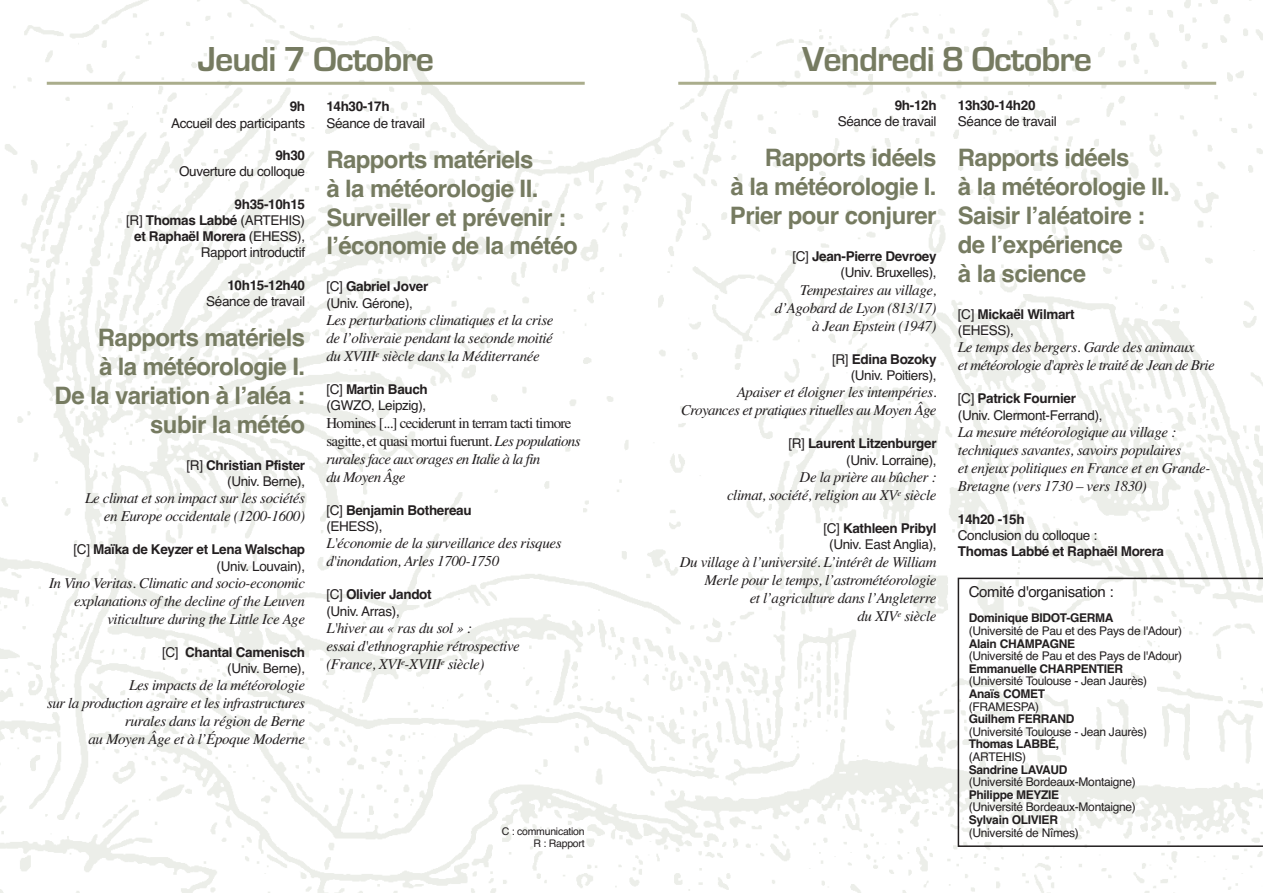
<style>
.page{position:relative;width:1263px;height:893px;background:#fff}
.page>*{position:absolute;margin:0;border:0;box-sizing:border-box;transform-origin:0 0}
.t1{font:700 36px "Eurostile";letter-spacing:-.025em;color:#767b61}
.t2{font:700 24px/28.8px "Helvetica";letter-spacing:-.025em;color:#767b61}
.t3{font:italic 15px/18px "Times";letter-spacing:-.025em;color:#231f20;text-align:right}
.t4{font:15px/18px "Times";letter-spacing:-.045em;color:#231f20}
.t5{font:italic 15px/18px "Times";letter-spacing:-.045em;color:#231f20}
.t6{font:15px "Helvetica";letter-spacing:-.025em;color:#231f20}
.t7{font:13.5px/16.2px "Helvetica";letter-spacing:-.025em;color:#231f20;text-align:right}
.t8{font:700 13.5px/16.2px "Helvetica";letter-spacing:-.025em;color:#231f20}
.t9{font:12px "Helvetica";letter-spacing:-.025em;color:#231f20}
.t10{font:700 12px "Helvetica";letter-spacing:-.025em;color:#231f20}
.t11{font:10.5px/12px "Helvetica";letter-spacing:-.025em;color:#231f20;text-align:right}
.s1{font-weight:700}
.s2{font-weight:400}
.s3{font-style:italic}
</style>
<div class="page">
<img style="left:0;top:0;width:1263px;height:893px">
<hr style="left:47px;top:82px;width:538px;height:3px;background:#aaad8c">
<hr style="left:678px;top:82px;width:538px;height:3px;background:#aaad8c">
<svg style="left:958px;top:578px;width:305px;height:269px"></svg>
<h1 class="t1" style="left:197px;top:37px;width:238px">Jeudi 7 Octobre</h1>
<h1 class="t1" style="left:802px;top:37px;width:291px">Vendredi 8 Octobre</h1>
<p class="t8" style="left:290px;top:99px;width:17px">9h</p>
<p class="t7" style="left:171px;top:115px;width:136px">Accueil des participants</p>
<p class="t8" style="left:275px;top:147px;width:31px">9h30</p>
<p class="t7" style="left:179px;top:164px;width:128px">Ouverture du colloque</p>
<p class="t7" style="left:126px;top:196px;width:180px"><span class="s1">9h35-10h15<br></span>[R] <span class="s1">Thomas Labbé</span> (ARTEHIS) <span class="s1">et Raphaël Morera</span> (EHESS),<br>Rapport introductif</p>
<p class="t8" style="left:227px;top:277px;width:79px">10h15-12h40</p>
<p class="t7" style="left:206px;top:293px;width:100px">Séance de travail</p>
<h2 class="t2" style="left:55px;top:323px;width:252px;text-align:right">Rapports matériels<br>à la météorologie I.<br>De la variation à l’aléa : subir la météo</h2>
<p class="t7" style="left:187px;top:457px;width:120px">[R] <span class="s1">Christian Pfister </span>(Univ. Berne),</p>
<p class="t3" style="left:85px;top:489px;width:221px">Le climat et son impact sur les sociétés en Europe occidentale (1200-1600)</p>
<p class="t8" style="left:74px;top:542px;width:233px;text-align:right"><span class="s2">[C]</span> Maïka de Keyzer et Lena Walschap <span class="s2">(Univ. Louvain),</span></p>
<p class="t3" style="left:49px;top:574px;width:258px">In Vino Veritas. Climatic and socio-economic explanations of the decline of the Leuven viticulture during the Little Ice Age</p>
<p class="t7" style="left:162px;top:644px;width:144px">[C] <span class="s1">Chantal Camenisch </span>(Univ. Berne),</p>
<p class="t3" style="left:47px;top:676px;width:260px">Les impacts de la météorologie<br>sur la production agraire et les infrastructures rurales dans la région de Berne<br>au Moyen Âge et à l’Époque Moderne</p>
<p class="t8" style="left:326px;top:99px;width:65px">14h30-17h</p>
<p class="t7" style="left:326px;top:115px;width:100px">Séance de travail</p>
<h2 class="t2" style="left:326px;top:145px;width:253px">Rapports matériels<br>à la météorologie II.<br>Surveiller et prévenir : l’économie de la météo</h2>
<p class="t7" style="left:326px;top:279px;width:103px;text-align:left">[C] <span class="s1">Gabriel Jover </span>(Univ. Gérone),</p>
<p class="t3" style="left:326px;top:311px;width:229px;text-align:justify">Les perturbations climatiques et la crise de l’oliveraie pendant la seconde moitié du XVIII<sup>e</sup> siècle dans la Méditerranée</p>
<p class="t7" style="left:326px;top:381px;width:103px;text-align:left">[C] <span class="s1">Martin Bauch </span>(GWZO, Leipzig),</p>
<p class="t4" style="left:326px;top:413px;width:256px">Homines [...] ceciderunt in terram tacti timore sagitte, et quasi mortui fuerunt. <span class="s3">Les populations rurales face aux orages en Italie à la fin<br>du Moyen Âge</span></p>
<p class="t8" style="left:326px;top:502px;width:147px"><span class="s2">[C]</span> Benjamin Bothereau <span class="s2">(EHESS),</span></p>
<p class="t3" style="left:326px;top:534px;width:237px;text-align:left">L'économie de la surveillance des risques d'inondation, Arles 1700-1750</p>
<p class="t7" style="left:326px;top:587px;width:107px;text-align:left">[C] <span class="s1">Olivier Jandot </span>(Univ. Arras),</p>
<p class="t3" style="left:326px;top:619px;width:195px;text-align:left">L'hiver au « ras du sol » :<br>essai d'ethnographie rétrospective (France, XVI<sup>e</sup>-XVIII<sup>e</sup> siècle)</p>
<p class="t11" style="left:502px;top:825px;width:84px">C : communication<br>R : Rapport</p>
<p class="t8" style="left:895px;top:97px;width:43px">9h-12h</p>
<p class="t7" style="left:838px;top:113px;width:100px">Séance de travail</p>
<h2 class="t2" style="left:730px;top:144px;width:208px;text-align:justify;text-indent:35px">Rapports idéels à la météorologie I.<br>Prier pour conjurer</h2>
<p class="t7" style="left:792px;top:248px;width:146px">[C] <span class="s1">Jean-Pierre Devroey </span>(Univ. Bruxelles),</p>
<p class="t3" style="left:775px;top:281px;width:163px">Tempestaires au village, d’Agobard de Lyon (813/17) à Jean Epstein (1947)</p>
<p class="t7" style="left:832px;top:351px;width:106px">[R] <span class="s1">Edina Bozoky </span>(Univ. Poitiers),</p>
<p class="t3" style="left:681px;top:383px;width:257px">Apaiser et éloigner les intempéries.<br>Croyances et pratiques rituelles au Moyen Âge</p>
<p class="t7" style="left:788px;top:436px;width:150px">[R] <span class="s1">Laurent Litzenburger </span>(Univ. Lorraine),</p>
<p class="t3" style="left:727px;top:468px;width:211px">De la prière au bûcher :<br>climat, société, religion au XV<sup>e</sup> siècle</p>
<p class="t7" style="left:823px;top:520px;width:115px;text-align:center">[C] <span class="s1">Kathleen Pribyl </span>(Univ. East Anglia),</p>
<p class="t3" style="left:680px;top:552px;width:258px">Du village à l’université. L’intérêt de William Merle pour le temps, l’astrométéorologie<br>et l’agriculture dans l’Angleterre<br>du XIV<sup>e</sup> siècle</p>
<p class="t8" style="left:958px;top:97px;width:79px">13h30-14h20</p>
<p class="t7" style="left:958px;top:113px;width:100px">Séance de travail</p>
<h2 class="t2" style="left:958px;top:144px;width:214px">Rapports idéels<br>à la météorologie II.<br>Saisir l’aléatoire : de l’expérience<br>à la science</h2>
<p class="t8" style="left:958px;top:306px;width:118px"><span class="s2">[C]</span> Mickaël Wilmart <span class="s2">(EHESS),</span></p>
<p class="t5" style="left:958px;top:338px;width:258px">Le temps des bergers. Garde des animaux<br>et météorologie d'après le traité de Jean de Brie</p>
<p class="t7" style="left:958px;top:391px;width:146px;text-align:left">[C] <span class="s1">Patrick Fournier </span>(Univ. Clermont-Ferrand),</p>
<p class="t3" style="left:958px;top:423px;width:254px;text-align:left">La mesure météorologique au village : techniques savantes, savoirs populaires<br>et enjeux politiques en France et en Grande-Bretagne (vers 1730 – vers 1830)</p>
<p class="t8" style="left:958px;top:511px;width:68px">14h20 -15h</p>
<p class="t7" style="left:958px;top:527px;width:141px">Conclusion du colloque :</p>
<p class="t8" style="left:958px;top:544px;width:208px">Thomas Labbé et Raphaël Morera</p>
<p class="t6" style="left:969px;top:583px;width:146px">Comité d'organisation :</p>
<p class="t10" style="left:969px;top:611px;width:146px">Dominique BIDOT-GERMA</p>
<p class="t9" style="left:969px;top:624px;width:215px">(Université de Pau et des Pays de l'Adour)</p>
<p class="t10" style="left:969px;top:636px;width:108px">Alain CHAMPAGNE</p>
<p class="t9" style="left:969px;top:649px;width:215px">(Université de Pau et des Pays de l'Adour)</p>
<p class="t10" style="left:969px;top:662px;width:156px">Emmanuelle CHARPENTIER</p>
<p class="t9" style="left:969px;top:674px;width:180px">(Université Toulouse - Jean Jaurès)</p>
<p class="t10" style="left:969px;top:687px;width:78px">Anaïs COMET</p>
<p class="t9" style="left:969px;top:699px;width:72px">(FRAMESPA)</p>
<p class="t10" style="left:969px;top:712px;width:107px">Guilhem FERRAND</p>
<p class="t9" style="left:969px;top:725px;width:180px">(Université Toulouse - Jean Jaurès)</p>
<p class="t10" style="left:969px;top:737px;width:92px">Thomas LABBÉ,</p>
<p class="t9" style="left:969px;top:750px;width:59px">(ARTEHIS)</p>
<p class="t10" style="left:969px;top:762px;width:100px">Sandrine LAVAUD</p>
<p class="t9" style="left:969px;top:775px;width:169px">(Université Bordeaux-Montaigne)</p>
<p class="t10" style="left:969px;top:788px;width:92px">Philippe MEYZIE</p>
<p class="t9" style="left:969px;top:800px;width:169px">(Université Bordeaux-Montaigne)</p>
<p class="t10" style="left:969px;top:813px;width:91px">Sylvain OLIVIER</p>
<p class="t9" style="left:969px;top:825px;width:112px">(Université de Nîmes)</p>
</div>
